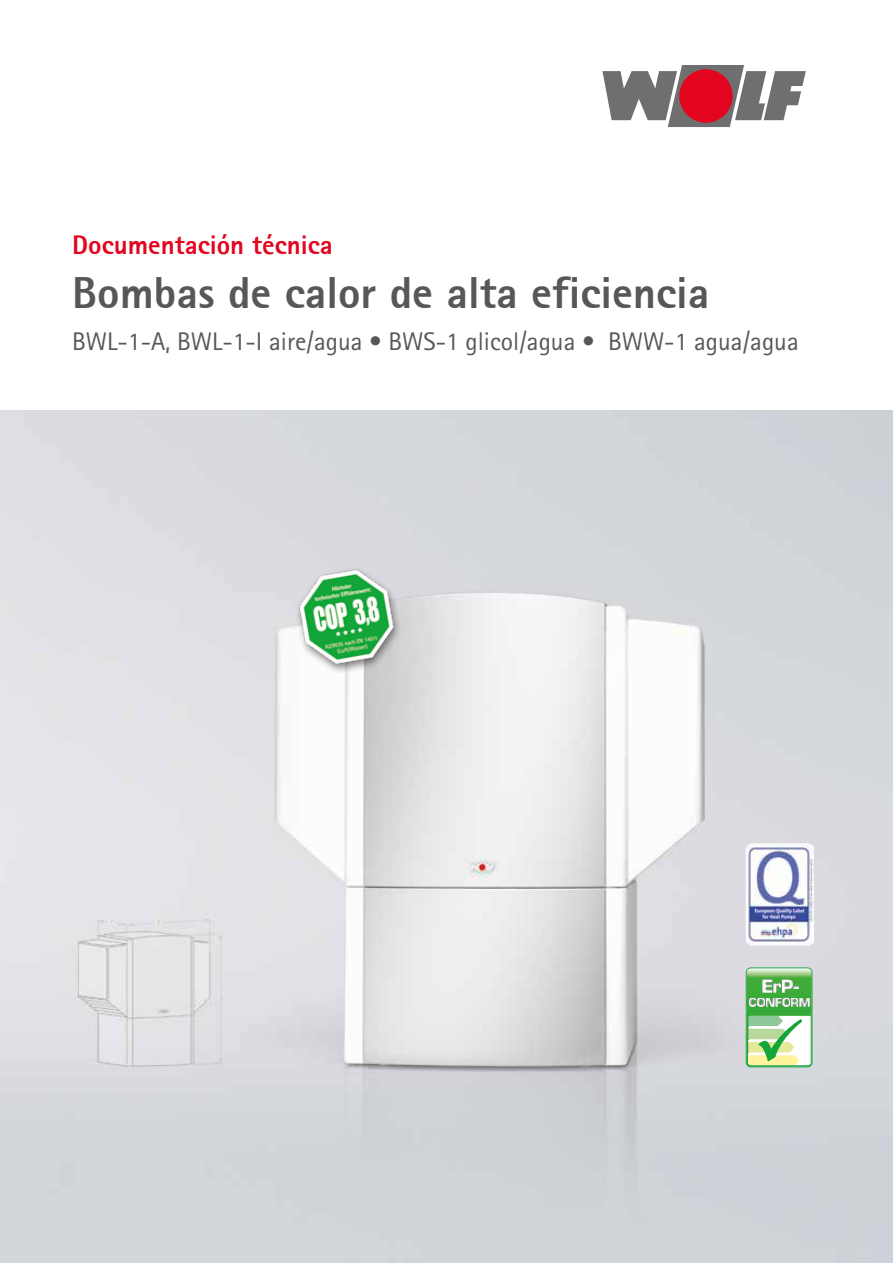
<style>
.page{position:relative;width:893px;height:1263px;background:#fff}
.page>*{position:absolute;margin:0;border:0;box-sizing:border-box;transform-origin:0 0}
.t1{font:45px "Rotis Sans Serif Extra Bold 75";color:#575756}
.t2{font:27px "Rotis Sans Serif Extra Bold 75";color:#e30520}
.t3{font:25.5px "Rotis Sans Serif Pro";color:#575756}
</style>
<div class="page">
<img style="left:0;top:410px;width:893px;height:853px">
<img style="left:746px;top:843px;width:67px;height:102px">
<div style="left:294px;top:566px;width:108px;height:109px;background:#000;opacity:.5"></div>
<img style="left:293px;top:563px;width:107px;height:107px">
<svg style="left:746px;top:967px;width:66px;height:100px"></svg>
<svg style="left:602px;top:65px;width:204px;height:62px"></svg>
<div style="left:679px;top:69px;width:54px;height:54px;background:#e30520;border-radius:50%"></div>
<p class="t2" style="left:72px;top:227px;width:262px">Documentación técnica</p>
<h1 class="t1" style="left:72px;top:264px;width:639px">Bombas de calor de alta eficiencia</h1>
<p class="t3" style="left:72px;top:326px;width:728px">BWL-1-A, BWL-1-I aire/agua • BWS-1 glicol/agua • BWW-1 agua/agua</p>
</div>
